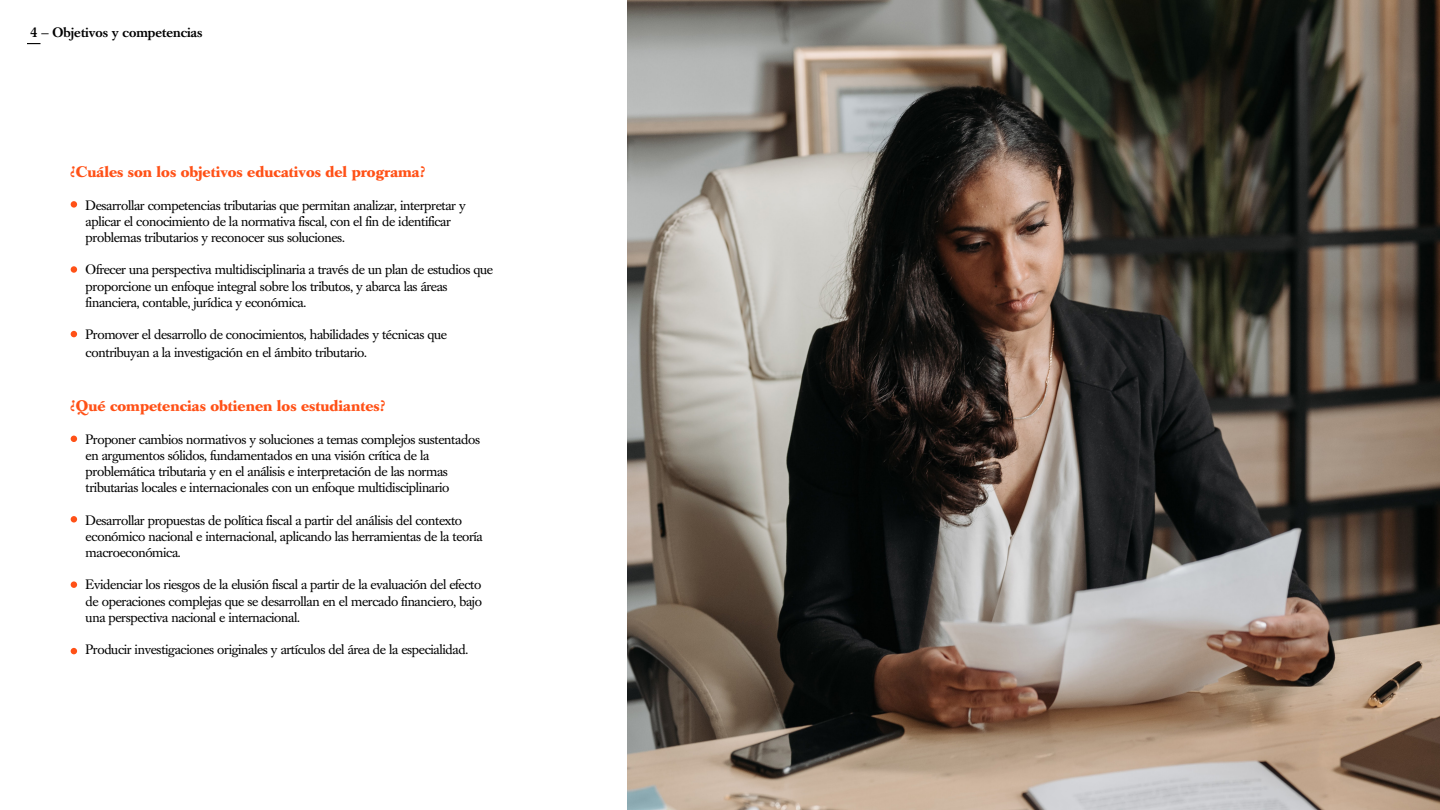
<style>
.page{position:relative;width:1440px;height:810px;background:#fff}
.page>*{position:absolute;margin:0;border:0;box-sizing:border-box;transform-origin:0 0}
.t1{font:700 15px "Caslon Book BE";color:#ff5117}
.t2{font:13.5px/16.2px "Caslon Book BE";letter-spacing:-.025em;color:#000}
.t3{font:500 13.5px "Caslon Book BE";color:#000}
</style>
<div class="page">
<img style="left:627px;top:0;width:813px;height:810px">
<div style="left:71px;top:201px;width:6px;height:7px;background:#ff5117;border-radius:50%"></div>
<div style="left:71px;top:266px;width:6px;height:7px;background:#ff5117;border-radius:50%"></div>
<svg style="left:71px;top:331px;width:6px;height:6px"></svg>
<svg style="left:71px;top:436px;width:6px;height:6px"></svg>
<div style="left:71px;top:516px;width:6px;height:7px;background:#ff5117;border-radius:50%"></div>
<div style="left:71px;top:581px;width:6px;height:7px;background:#ff5117;border-radius:50%"></div>
<svg style="left:71px;top:648px;width:6px;height:6px"></svg>
<svg style="left:27px;top:43px;width:13px;height:1px"></svg>
<p class="t3" style="left:31px;top:25px;width:173px">4 — Objetivos y competencias</p>
<p class="t1" style="left:71px;top:163px;width:356px">¿Cuáles son los objetivos educativos del programa?</p>
<p class="t2" style="left:86px;top:197px;width:382px">Desarrollar competencias tributarias que permitan analizar, interpretar y aplicar el conocimiento de la normativa fiscal, con el fin de identificar problemas tributarios y reconocer sus soluciones.</p>
<p class="t2" style="left:86px;top:262px;width:409px">Ofrecer una perspectiva multidisciplinaria a través de un plan de estudios que proporcione un enfoque integral sobre los tributos, y abarca las áreas financiera, contable, jurídica y económica.</p>
<p class="t2" style="left:86px;top:326px;width:363px;line-height:18px">Promover el desarrollo de conocimientos, habilidades y técnicas que contribuyan a la investigación en el ámbito tributario.</p>
<p class="t1" style="left:71px;top:397px;width:316px">¿Qué competencias obtienen los estudiantes?</p>
<p class="t2" style="left:86px;top:431px;width:396px">Proponer cambios normativos y soluciones a temas complejos sustentados en argumentos sólidos, fundamentados en una visión crítica de la problemática tributaria y en el análisis e interpretación de las normas tributarias locales e internacionales con un enfoque multidisciplinario</p>
<p class="t2" style="left:86px;top:512px;width:399px">Desarrollar propuestas de política fiscal a partir del análisis del contexto económico nacional e internacional, aplicando las herramientas de la teoría macroeconómica.</p>
<p class="t2" style="left:86px;top:577px;width:398px;text-align:justify">Evidenciar los riesgos de la elusión fiscal a partir de la evaluación del efecto de operaciones complejas que se desarrollan en el mercado financiero, bajo una perspectiva nacional e internacional.</p>
<p class="t2" style="left:86px;top:642px;width:384px">Producir investigaciones originales y artículos del área de la especialidad.</p>
</div>
